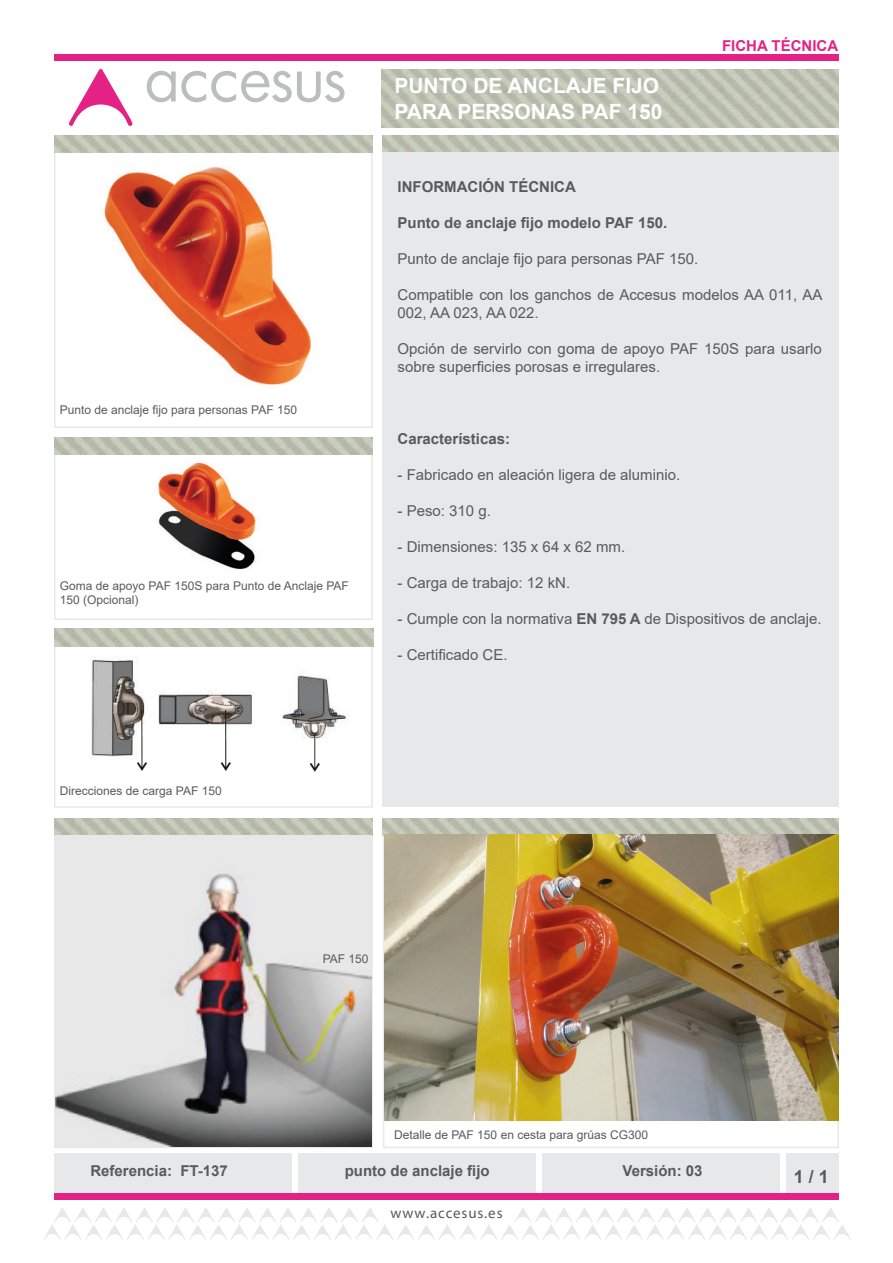
<style>
.page{position:relative;width:893px;height:1263px;background:#fff}
.page>*{position:absolute;margin:0;border:0;box-sizing:border-box;transform-origin:0 0}
.t1{font:700 21px "Arial";color:#fff}
.t2{font:700 18px "Arial";color:#595a5c}
.t3{font:15px/18px "Arial";color:#595a5c}
.t4{font:700 15px "Arial";color:#595a5c}
.t5{font:15px "Myriad Pro";letter-spacing:.06em;color:#595a5c}
.t6{font:700 15px "Arial";color:#e42285}
.t7{font:12px/14.4px "Arial";color:#595a5c}
.s1{font-weight:700}
</style>
<div class="page">
<div style="left:54px;top:136px;width:319px;height:292px;background:#fff;border:2px solid #e7e8e9"></div>
<div style="left:383px;top:136px;width:456px;height:670px;background:#e7e8e9"></div>
<svg style="left:147px;top:71px;width:198px;height:31px"></svg>
<svg style="left:69px;top:69px;width:63px;height:57px"></svg>
<img style="left:381px;top:69px;width:458px;height:58px">
<div style="left:54px;top:1153px;width:237px;height:47px;background:#e7e8e9"></div>
<div style="left:298px;top:1153px;width:237px;height:47px;background:#e7e8e9"></div>
<div style="left:542px;top:1153px;width:237px;height:47px;background:#e7e8e9"></div>
<div style="left:786px;top:1153px;width:53px;height:47px;background:#e7e8e9"></div>
<div style="left:54px;top:54px;width:785px;height:6px;background:#e42285"></div>
<div style="left:54px;top:1193px;width:785px;height:7px;background:#e42285"></div>
<svg style="left:44px;top:1208px;width:806px;height:32px"></svg>
<img style="left:54px;top:136px;width:319px;height:16px">
<img style="left:383px;top:136px;width:456px;height:16px">
<div style="left:54px;top:819px;width:319px;height:329px;background:#e9e8e9;border:2px solid #e7e8e9"></div>
<img style="left:54px;top:819px;width:319px;height:16px">
<img style="left:56px;top:836px;width:315px;height:310px">
<div style="left:54px;top:438px;width:319px;height:182px;background:#fff;border:2px solid #e7e8e9"></div>
<img style="left:54px;top:438px;width:319px;height:16px">
<img style="left:158px;top:462px;width:98px;height:108px">
<img style="left:102px;top:166px;width:210px;height:219px">
<div style="left:54px;top:629px;width:319px;height:179px;background:#fff;border:2px solid #e7e8e9"></div>
<img style="left:54px;top:628px;width:319px;height:18px">
<img style="left:91px;top:656px;width:256px;height:116px">
<div style="left:383px;top:819px;width:456px;height:329px;background:#fff;border:2px solid #e7e8e9"></div>
<img style="left:383px;top:819px;width:456px;height:16px">
<img style="left:385px;top:835px;width:454px;height:286px">
<p class="t1" style="left:394px;top:71px;width:266px">PUNTO DE ANCLAJE FIJO</p>
<p class="t1" style="left:394px;top:96px;width:270px">PARA PERSONAS PAF 150</p>
<p class="t6" style="left:722px;top:36px;width:118px">FICHA TÉCNICA</p>
<p class="t7" style="left:60px;top:402px;width:239px">Punto de anclaje fijo para personas PAF 150</p>
<p class="t7" style="left:60px;top:578px;width:291px">Goma de apoyo PAF 150S para Punto de Anclaje PAF<br>150 (Opcional)</p>
<p class="t4" style="left:398px;top:176px;width:180px">INFORMACIÓN TÉCNICA</p>
<p class="t4" style="left:398px;top:212px;width:271px">Punto de anclaje fijo modelo PAF 150.</p>
<p class="t3" style="left:398px;top:250px;width:302px">Punto de anclaje fijo para personas PAF 150.</p>
<p class="t3" style="left:398px;top:286px;width:426px">Compatible con los ganchos de Accesus modelos AA 011, AA<br>002, AA 023, AA 022.</p>
<p class="t3" style="left:398px;top:340px;width:426px">Opción de servirlo con goma de apoyo PAF 150S para usarlo sobre superficies porosas e irregulares.</p>
<p class="t4" style="left:398px;top:428px;width:114px">Características:</p>
<p class="t3" style="left:398px;top:466px;width:284px">- Fabricado en aleación ligera de aluminio.</p>
<p class="t3" style="left:398px;top:502px;width:95px">- Peso: 310 g.</p>
<p class="t3" style="left:398px;top:538px;width:229px">- Dimensiones: 135 x 64 x 62 mm.</p>
<p class="t3" style="left:398px;top:574px;width:174px">- Carga de trabajo: 12 kN.</p>
<p class="t3" style="left:398px;top:610px;width:426px">- Cumple con la normativa <span class="s1">EN 795 A</span> de Dispositivos de anclaje.</p>
<p class="t3" style="left:398px;top:646px;width:112px">- Certificado CE.</p>
<p class="t7" style="left:60px;top:783px;width:163px">Direcciones de carga PAF 150</p>
<p class="t7" style="left:323px;top:951px;width:47px">PAF 150</p>
<p class="t7" style="left:394px;top:1127px;width:255px">Detalle de PAF 150 en cesta para grúas CG300</p>
<p class="t4" style="left:90px;top:1160px;width:139px">Referencia: FT-137</p>
<p class="t4" style="left:345px;top:1160px;width:147px">punto de anclaje fijo</p>
<p class="t4" style="left:623px;top:1160px;width:82px">Versión: 03</p>
<p class="t2" style="left:794px;top:1163px;width:37px">1 / 1</p>
<p class="t5" style="left:390px;top:1204px;width:114px">www.accesus.es</p>
</div>
